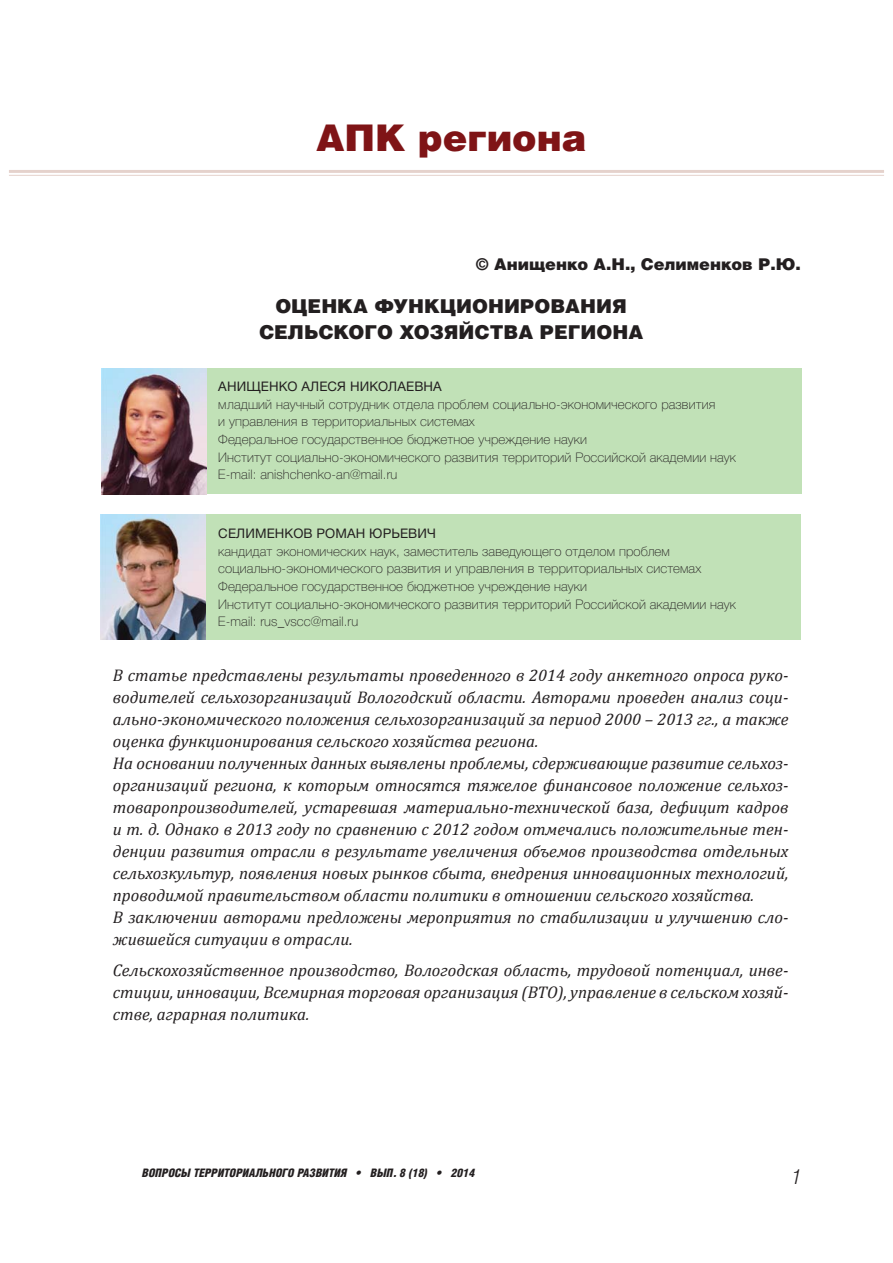
<style>
.page{position:relative;width:893px;height:1263px;background:#fff}
.page>*{position:absolute;margin:0;border:0;box-sizing:border-box;transform-origin:0 0}
.t1{font:900 36.75px "Helios";color:#7f1416}
.t2{font:italic 300 20.55px "Helios Cond";color:#231f20}
.t3{font:900 19.05px/26.4px "Helios";color:#231f20;text-align:center}
.t4{font:italic 16.95px/22px "Cambria";color:#231f20}
.t5{font:900 16.2px "Helios";color:#231f20}
.t6{font:100 13.2px/17.7px "Helvetica Neue Cyr";letter-spacing:.01em;color:#231f20}
.t7{font:13.2px "Helvetica Neue Cyr";letter-spacing:.01em;color:#231f20}
.t8{font:italic 900 11.7px "Helios Cond";color:#231f20}
</style>
<div class="page">
<hr style="left:9px;top:170px;width:875px;height:3px;background:#e5d2cc">
<hr style="left:9px;top:175px;width:875px;height:1px;background:#e5d2cc">
<div style="left:102px;top:369px;width:700px;height:125px;background:#c1e1b7"></div>
<img style="left:102px;top:369px;width:105px;height:125px">
<div style="left:101px;top:515px;width:700px;height:125px;background:#c1e1b7"></div>
<img style="left:101px;top:515px;width:105px;height:125px">
<h1 class="t1" style="left:316px;top:125px;width:272px">АПК региона</h1>
<p class="t5" style="left:476px;top:258px;width:326px">© Анищенко А.Н., Селименков Р.Ю.</p>
<p class="t3" style="left:259px;top:294px;width:386px">ОЦЕНКА ФУНКЦИОНИРОВАНИЯ<br>СЕЛЬСКОГО ХОЗЯЙСТВА РЕГИОНА</p>
<p class="t7" style="left:218px;top:379px;width:225px">АНИЩЕНКО АЛЕСЯ НИКОЛАЕВНА</p>
<p class="t6" style="left:218px;top:395px;width:519px">младший научный сотрудник отдела проблем социально-экономического развития<br>и управления в территориальных системах<br>Федеральное государственное бюджетное учреждение науки<br>Институт социально-экономического развития территорий Российской академии наук E-mail: anishchenko-an@mail.ru</p>
<p class="t7" style="left:218px;top:526px;width:219px">СЕЛИМЕНКОВ РОМАН ЮРЬЕВИЧ</p>
<p class="t6" style="left:218px;top:542px;width:519px">кандидат экономических наук, заместитель заведующего отделом проблем социально-экономического развития и управления в территориальных системах Федеральное государственное бюджетное учреждение науки<br>Институт соци ально-экономического развития территорий Российской академии наук E-mail: rus_vscc@mail.ru</p>
<p class="t4" style="left:113px;top:663px;width:677px">В статье представлены результаты проведенного в 2014 году анкетного опроса руко&shy;водителей сельхозорганизаций Вологодский области. Авторами проведен анализ соци&shy;ально-экономического положения сельхозорганизаций за период 2000 – 2013 гг., а также оценка функционирования сельского хозяйства региона.<br>На основании полученных данных выявлены проблемы, сдерживающие развитие сельхоз&shy;организаций региона, к которым относятся тяжелое финансовое положение сельхоз&shy;товаропроизводителей, устаревшая материально-технической база, дефицит кадров и т. д. Однако в 2013 году по сравнению с 2012 годом отмечались положительные тен&shy;денции развития отрасли в результате увеличения объемов производства отдельных сельхозкультур, появления новых рынков сбыта, внедрения инновационных технологий, проводимой правительством области политики в отношении сельского хозяйства.<br>В заключении авторами предложены мероприятия по стабилизации и улучшению сло&shy;жившейся ситуации в отрасли.</p>
<p class="t4" style="left:113px;top:958px;width:677px;text-align:justify">Сельскохозяйственное производство, Вологодская область, трудовой потенциал, инве&shy;стиции, инновации, Всемирная торговая организация (ВТО), управление в сельском хозяй&shy;стве, аграрная политика.</p>
<p class="t8" style="left:142px;top:1166px;width:334px">ВОПРОСЫ ТЕРРИТОРИАЛЬНОГО РАЗВИТИЯ • ВЫП. 8 (18) • 2014</p>
<p class="t2" style="left:792px;top:1165px;width:10px">1</p>
</div>
